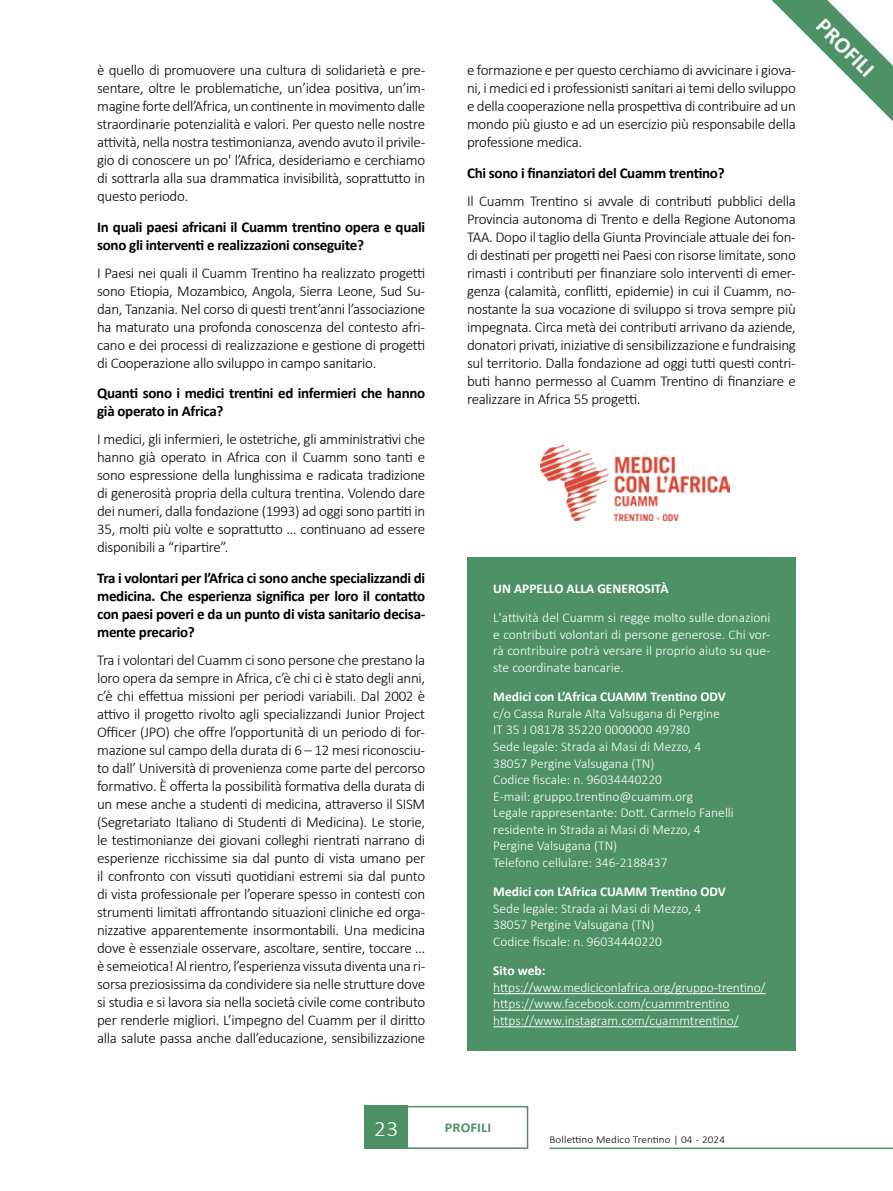
<style>
.page{position:relative;width:893px;height:1191px;background:#fff}
.page>*{position:absolute;margin:0;border:0;box-sizing:border-box;transform-origin:0 0}
.t1{font:700 22.5px "Calibri";color:#fff}
.t2{font:300 22.2px "Calibri";color:#fff;scale:1.06 1}
.t3{font:300 15px/18px "Calibri";letter-spacing:-.02em;color:#000;text-align:justify}
.t4{font:700 15px/18px "Calibri";letter-spacing:-.02em;color:#000}
.t5{font:300 13.5px/16.5px "Calibri";color:#fff}
.t6{font:700 13.5px "Calibri";color:#fff}
.t7{font:700 13.5px "Calibri";letter-spacing:.01em;color:#4f9167;scale:1.06 1}
.t8{font:300 10.5px "Calibri";letter-spacing:.01em;color:#000;scale:1.06 1}
</style>
<div class="page">
<hr style="left:550px;top:1147px;width:343px;height:2px;background:#4f9167">
<div style="left:406px;top:1106px;width:122px;height:43px;border:2px solid #4f9167"></div>
<div style="left:365px;top:1106px;width:43px;height:43px;background:#4f9167"></div>
<svg style="left:771px;top:0;width:122px;height:122px"></svg>
<div style="left:468px;top:557px;width:328px;height:493px;background:#4f9167"></div>
<hr style="left:493px;top:993px;width:272px;height:1px;background:#fff">
<hr style="left:493px;top:1010px;width:237px;height:1px;background:#fff">
<hr style="left:493px;top:1026px;width:246px;height:1px;background:#fff">
<img style="left:540px;top:445px;width:190px;height:75px">
<p class="t3" style="left:97px;top:61px;width:330px">è quello di promuovere una cultura di solidarietà e pre&shy;sentare, oltre le problematiche, un’idea positiva, un’im&shy;magine forte dell’Africa, un continente in movimento dalle straordinarie potenzialità e valori. Per questo nelle nostre attività, nella nostra testimonianza, avendo avuto il privile&shy;gio di conoscere un po' l’Africa, desideriamo e cerchiamo di sottrarla alla sua drammatica invisibilità, soprattutto in questo periodo.</p>
<p class="t4" style="left:97px;top:217px;width:330px">In quali paesi africani il Cuamm trentino opera e quali sono gli interventi e realizzazioni conseguite?</p>
<p class="t3" style="left:97px;top:263px;width:330px">I Paesi nei quali il Cuamm Trentino ha realizzato progetti sono Etiopia, Mozambico, Angola, Sierra Leone, Sud Su&shy;dan, Tanzania. Nel corso di questi trent’anni l’associazione ha maturato una profonda conoscenza del contesto afri&shy;cano e dei processi di realizzazione e gestione di progetti di Cooperazione allo sviluppo in campo sanitario.</p>
<p class="t4" style="left:97px;top:384px;width:330px">Quanti sono i medici trentini ed infermieri che hanno già operato in Africa?</p>
<p class="t3" style="left:97px;top:430px;width:330px">I medici, gli infermieri, le ostetriche, gli amministrativi che hanno già operato in Africa con il Cuamm sono tanti e sono espressione della lunghissima e radicata tradizione di generosità propria della cultura trentina. Volendo dare dei numeri, dalla fondazione (1993) ad oggi sono partiti in 35, molti più volte e soprattutto … continuano ad essere disponibili a “ripartire”.</p>
<p class="t4" style="left:97px;top:568px;width:330px;text-align:justify">Tra i volontari per l’Africa ci sono anche specializzandi di medicina. Che esperienza significa per loro il contatto con paesi poveri e da un punto di vista sanitario decisa&shy;mente precario?</p>
<p class="t3" style="left:97px;top:650px;width:330px">Tra i volontari del Cuamm ci sono persone che prestano la loro opera da sempre in Africa, c’è chi ci è stato degli anni, c’è chi effettua missioni per periodi variabili. Dal 2002 è attivo il progetto rivolto agli specializzandi Junior Project Officer (JPO) che offre l’opportunità di un periodo di for&shy;mazione sul campo della durata di 6 – 12 mesi riconosciu&shy;to dall’ Università di provenienza come parte del percorso formativo. È offerta la possibilità formativa della durata di un mese anche a studenti di medicina, attraverso il SISM (Segretariato Italiano di Studenti di Medicina). Le storie, le testimonianze dei giovani colleghi rientrati narrano di esperienze ricchissime sia dal punto di vista umano per il confronto con vissuti quotidiani estremi sia dal punto di vista professionale per l’operare spesso in contesti con strumenti limitati affrontando situazioni cliniche ed orga&shy;nizzative apparentemente insormontabili. Una medicina dove è essenziale osservare, ascoltare, sentire, toccare … è semeiotica! Al rientro, l’esperienza vissuta diventa una ri&shy;sorsa preziosissima da condividere sia nelle strutture dove si studia e si lavora sia nella società civile come contributo per renderle migliori. L’impegno del Cuamm per il diritto alla salute passa anche dall’educazione, sensibilizzazione</p>
<p class="t3" style="left:467px;top:61px;width:330px">e formazione e per questo cerchiamo di avvicinare i giova&shy;ni, i medici ed i professionisti sanitari ai temi dello sviluppo e della cooperazione nella prospettiva di contribuire ad un mondo più giusto e ad un esercizio più responsabile della professione medica.</p>
<p class="t4" style="left:467px;top:163px;width:259px">Chi sono i finanziatori del Cuamm trentino?</p>
<p class="t3" style="left:467px;top:191px;width:330px">Il Cuamm Trentino si avvale di contributi pubblici della Provincia autonoma di Trento e della Regione Autonoma TAA. Dopo il taglio della Giunta Provinciale attuale dei fon&shy;di destinati per progetti nei Paesi con risorse limitate, sono rimasti i contributi per finanziare solo interventi di emer&shy;genza (calamità, conflitti, epidemie) in cui il Cuamm, no&shy;nostante la sua vocazione di sviluppo si trova sempre più impegnata. Circa metà dei contributi arrivano da aziende, donatori privati, iniziative di sensibilizzazione e fundraising sul territorio. Dalla fondazione ad oggi tutti questi contri&shy;buti hanno permesso al Cuamm Trentino di finanziare e realizzare in Africa 55 progetti.</p>
<h1 class="t1" style="left:831px;top:11px;width:74px;rotate:45deg">PROFILI</h1>
<p class="t6" style="left:493px;top:579px;width:177px">UN APPELLO ALLA GENEROSITÀ</p>
<p class="t5" style="left:493px;top:609px;width:279px;text-align:justify">L'attività del Cuamm si regge molto sulle donazioni e contributi volontari di persone generose. Chi vor&shy;rà contribuire potrà versare il proprio aiuto su que&shy;ste coordinate bancarie.</p>
<p class="t6" style="left:493px;top:687px;width:234px">Medici con L’Africa CUAMM Trentino ODV</p>
<p class="t5" style="left:493px;top:705px;width:242px">c/o Cassa Rurale Alta Valsugana di Pergine<br>IT 35 J 08178 35220 0000000 49780<br>Sede legale: Strada ai Masi di Mezzo, 4<br>38057 Pergine Valsugana (TN)<br>Codice fiscale: n. 96034440220<br>E-mail: gruppo.trentino@cuamm.org<br>Legale rappresentante: Dott. Carmelo Fanelli residente in Strada ai Masi di Mezzo, 4<br>Pergine Valsugana (TN)<br>Telefono cellulare: 346-2188437</p>
<p class="t6" style="left:493px;top:882px;width:234px">Medici con L’Africa CUAMM Trentino ODV</p>
<p class="t5" style="left:493px;top:900px;width:210px">Sede legale: Strada ai Masi di Mezzo, 4<br>38057 Pergine Valsugana (TN)<br>Codice fiscale: n. 96034440220</p>
<p class="t6" style="left:493px;top:961px;width:54px">Sito web:</p>
<p class="t5" style="left:493px;top:979px;width:274px">https://www.mediciconlafrica.org/gruppo-trentino/ https://www.facebook.com/cuammtrentino https://www.instagram.com/cuammtrentino/</p>
<h2 class="t2" style="left:374px;top:1114px;width:24px">23</h2>
<p class="t7" style="left:445px;top:1117px;width:45px">PROFILI</p>
<p class="t8" style="left:550px;top:1132px;width:167px">Bollettino Medico Trentino | 04 - 2024</p>
</div>
